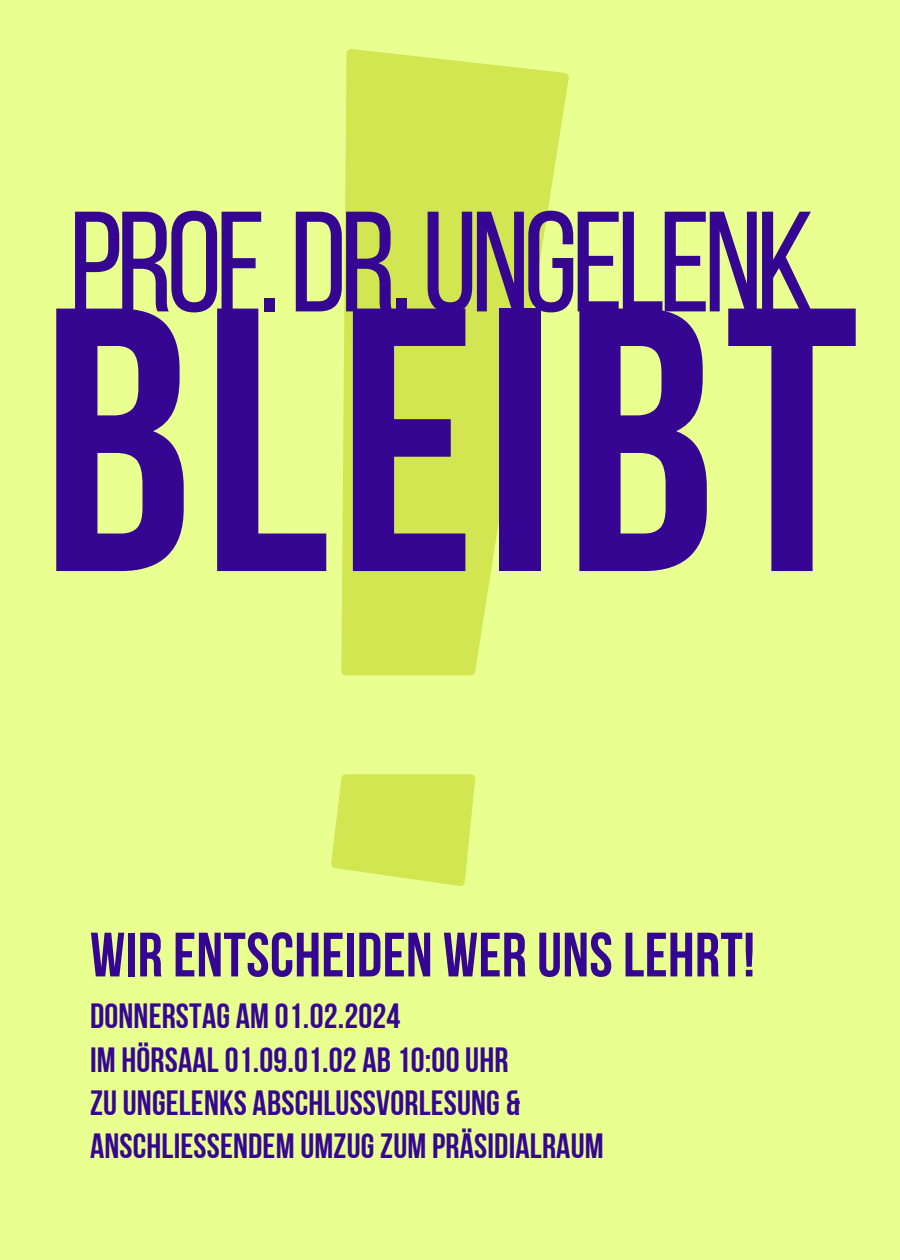
<style>
.page{position:relative;width:900px;height:1260px;background:#e9ff90}
.page>*{position:absolute;margin:0;border:0;box-sizing:border-box;transform-origin:0 0}
.t1{font:700 375px "Bebas Neue";letter-spacing:.025em;color:#350692}
.t2{font:142.5px "Bebas Neue";letter-spacing:-.045em;color:#350692}
.t3{font:62.5px "Bebas Neue Cyrillic";letter-spacing:.005em;color:#350692}
.t4{font:35px/43px "Bebas Neue Cyrillic";letter-spacing:.005em;color:#350692}
</style>
<div class="page">
<svg style="left:331px;top:774px;width:144px;height:112px;background:#d4e959"></svg>
<svg style="left:341px;top:49px;width:228px;height:626px;fill:#d1e650"></svg>
<p class="t2" style="left:69px;top:205px;width:747px">PROF.DR.UNGELENK</p>
<h2 class="t1" style="left:41px;top:290px;width:819px">BLEIBT</h2>
<h1 class="t3" style="left:90px;top:930px;width:667px">WIR ENTSCHEIDEN WER UNS LEHRT!</h1>
<h3 class="t4" style="left:90px;top:998px;width:515px">DONNERSTAG AM 01.02.2024<br>IM HÖRSAAL 01.09.01.02 AB 10:00 UHR<br>ZU UNGELENKS ABSCHLUSSVORLESUNG &amp; ANSCHLIESSENDEM UMZUG ZUM PRÄSIDIALRAUM</h3>
</div>
